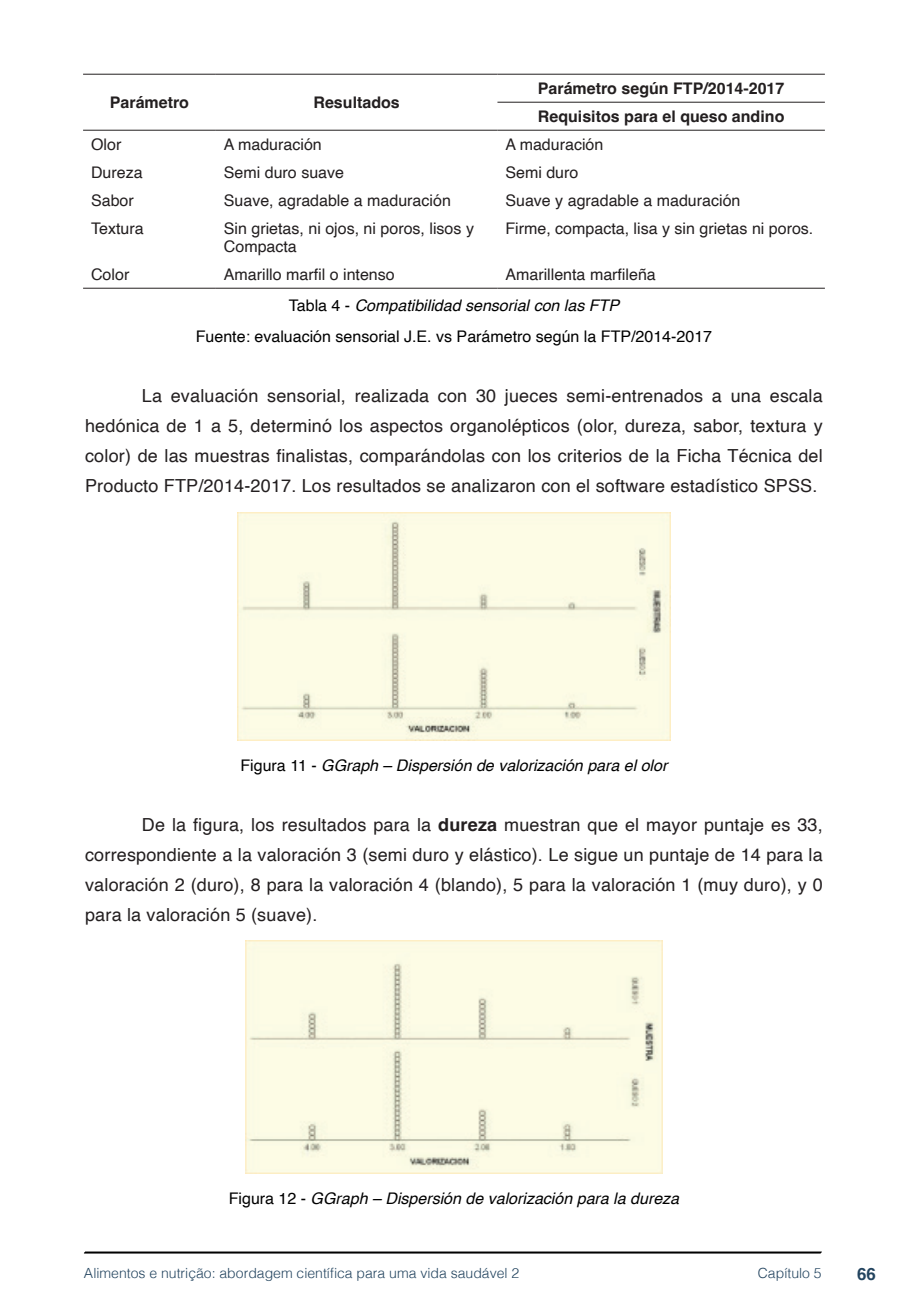
<style>
.page{position:relative;width:908px;height:1304px;background:#fff}
.page>*{position:absolute;margin:0;border:0;box-sizing:border-box;transform-origin:0 0}
.txt{font:18px/30px "Helvetica";letter-spacing:.01em;color:#231f20;text-align:justify}
.t1{font:700 16.8px "Helvetica";color:#23445f}
.tab_txt{font:16px/18px "Helvetica";color:#231f20}
.imagens_graf_tab{font:italic 16px "Helvetica";color:#000}
.tab_txt-2{font:700 16px "Helvetica";color:#231f20}
.imagens_graf_tab-2{font:16px "Helvetica";color:#000}
.t2{font:300 14px "Helvetica";color:#23445f}
.s1{font-style:normal}
.s2{font-weight:700}
</style>
<div class="page">
<svg style="left:84px;top:1251px;width:737px;height:3px;background:#515151"></svg>
<hr style="left:83px;top:288px;width:133px;height:1px;background:#231f20">
<hr style="left:216px;top:288px;width:281px;height:1px;background:#231f20">
<hr style="left:497px;top:288px;width:327px;height:1px;background:#231f20">
<hr style="left:83px;top:74px;width:133px;height:1px;background:#231f20">
<hr style="left:216px;top:74px;width:281px;height:1px;background:#231f20">
<hr style="left:497px;top:74px;width:327px;height:1px;background:#231f20">
<hr style="left:497px;top:102px;width:327px;height:1px;background:#231f20">
<hr style="left:83px;top:130px;width:133px;height:1px;background:#231f20">
<hr style="left:216px;top:130px;width:281px;height:1px;background:#231f20">
<hr style="left:497px;top:130px;width:327px;height:1px;background:#231f20">
<img style="left:237px;top:512px;width:433px;height:228px">
<img style="left:245px;top:941px;width:417px;height:232px">
<p class="tab_txt-2" style="left:110px;top:93px;width:81px">Parámetro</p>
<p class="tab_txt-2" style="left:313px;top:93px;width:88px">Resultados</p>
<p class="tab_txt-2" style="left:537px;top:79px;width:248px">Parámetro según FTP/2014-2017</p>
<p class="tab_txt-2" style="left:537px;top:107px;width:248px">Requisitos para el queso andino</p>
<p class="tab_txt" style="left:91px;top:136px;width:32px">Olor</p>
<p class="tab_txt" style="left:224px;top:136px;width:99px">A maduración</p>
<p class="tab_txt" style="left:505px;top:136px;width:99px">A maduración</p>
<p class="tab_txt" style="left:91px;top:164px;width:53px">Dureza</p>
<p class="tab_txt" style="left:224px;top:164px;width:122px">Semi duro suave</p>
<p class="tab_txt" style="left:505px;top:164px;width:74px">Semi duro</p>
<p class="tab_txt" style="left:91px;top:192px;width:44px">Sabor</p>
<p class="tab_txt" style="left:224px;top:192px;width:228px">Suave, agradable a maduración</p>
<p class="tab_txt" style="left:505px;top:192px;width:236px">Suave y agradable a maduración</p>
<p class="tab_txt" style="left:91px;top:220px;width:54px">Textura</p>
<p class="tab_txt" style="left:224px;top:220px;width:251px">Sin grietas, ni ojos, ni poros, lisos y<br>Compacta</p>
<p class="tab_txt" style="left:505px;top:220px;width:309px">Firme, compacta, lisa y sin grietas ni poros.</p>
<p class="tab_txt" style="left:91px;top:266px;width:40px">Color</p>
<p class="tab_txt" style="left:224px;top:266px;width:172px">Amarillo marfil o intenso</p>
<p class="tab_txt" style="left:505px;top:266px;width:152px">Amarillenta marfileña</p>
<p class="imagens_graf_tab" style="left:289px;top:293px;width:331px"><span class="s1">Tabla 4 -</span> Compatibilidad sensorial con las FTP</p>
<p class="imagens_graf_tab-2" style="left:196px;top:324px;width:517px">Fuente: evaluación sensorial J.E. vs Parámetro según la FTP/2014-2017</p>
<p class="txt" style="left:85px;top:381px;width:738px;text-indent:57px">La evaluación sensorial, realizada con 30 jueces semi-entrenados a una escala hedónica de 1 a 5, determinó los aspectos organolépticos (olor, dureza, sabor, textura y color) de las muestras finalistas, comparándolas con los criterios de la Ficha Técnica del Producto FTP/2014-2017. Los resultados se analizaron con el software estadístico SPSS.</p>
<p class="imagens_graf_tab" style="left:240px;top:752px;width:428px"><span class="s1">Figura 11 -</span> GGraph – Dispersión de valorización para el olor</p>
<p class="txt" style="left:85px;top:810px;width:738px;text-indent:57px">De la figura, los resultados para la <span class="s2">dureza</span> muestran que el mayor puntaje es 33, correspondiente a la valoración 3 (semi duro y elástico). Le sigue un puntaje de 14 para la valoración 2 (duro), 8 para la valoración 4 (blando), 5 para la valoración 1 (muy duro), y 0 para la valoración 5 (suave).</p>
<p class="imagens_graf_tab" style="left:229px;top:1186px;width:451px"><span class="s1">Figura 12 -</span> GGraph – Dispersión de valorización para la dureza</p>
<p class="t2" style="left:84px;top:1261px;width:436px">Alimentos e nutrição: abordagem científica para uma vida saudável 2</p>
<p class="t2" style="left:757px;top:1261px;width:65px">Capítulo 5</p>
<p class="t1" style="left:856px;top:1264px;width:20px">66</p>
</div>
